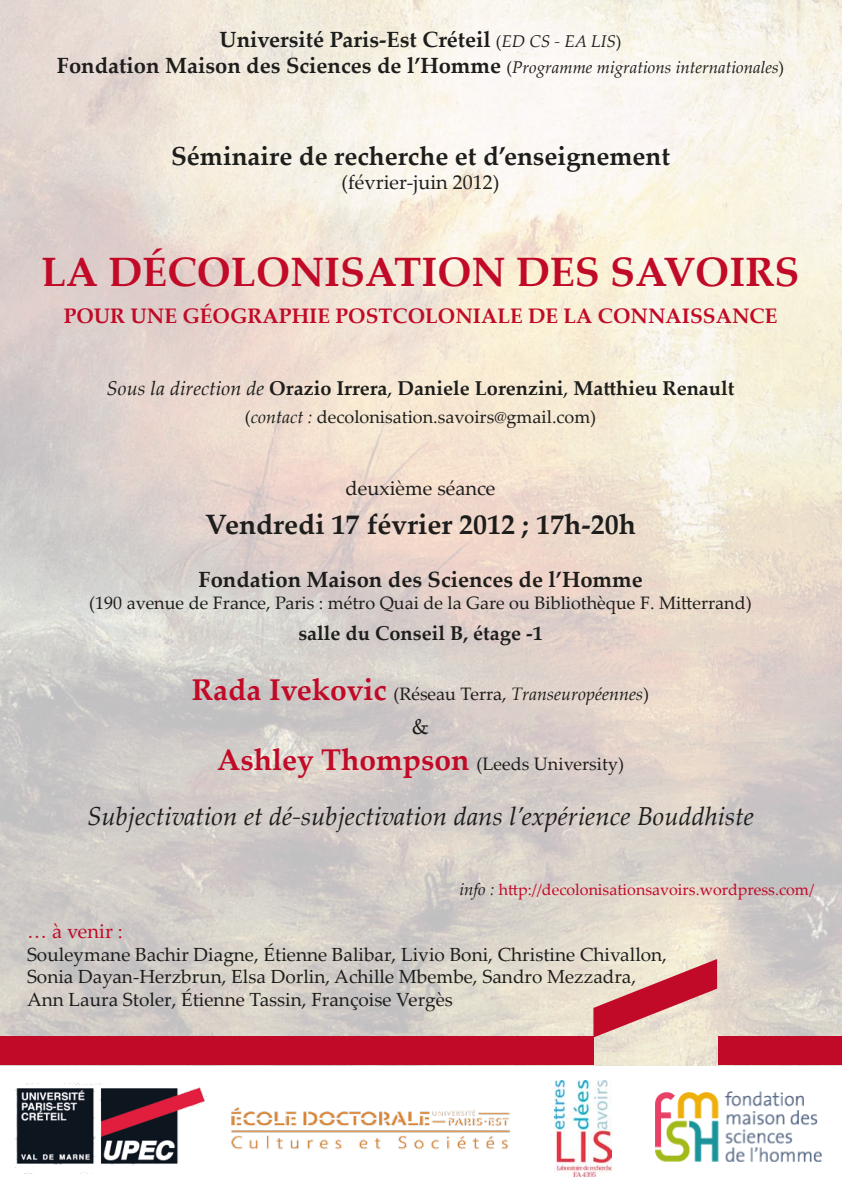
<style>
.page{position:relative;width:842px;height:1191px;background:#fff}
.page>*{position:absolute;margin:0;border:0;box-sizing:border-box;transform-origin:0 0}
.t1{font:700 41px "Palatino Linotype";color:#c10a27}
.t2{font:700 28px "Palatino Linotype";color:#1d1d1b}
.t3{font:italic 26px "Palatino Linotype";color:#1d1d1b}
.t4{font:700 26px "Palatino Linotype";color:#1d1d1b}
.t5{font:700 22px/26.4px "Palatino Linotype";color:#1d1d1b;text-align:center}
.t6{font:22px "Palatino Linotype";color:#1d1d1b}
.t7{font:700 21px "Palatino Linotype";color:#c10a27}
.t8{font:700 20px "Palatino Linotype";color:#1d1d1b}
.t9{font:20px "Palatino Linotype";color:#1d1d1b}
.t10{font:20px "Palatino Linotype";color:#c10a27}
.t11{font:19px/22.8px "Palatino Linotype";color:#1d1d1b}
.t12{font:18px "Palatino Linotype";color:#1d1d1b}
.t13{font:italic 18px "Palatino Linotype";color:#1d1d1b}
.t14{font:16px "Palatino Linotype";color:#c10a27}
.s1{font-weight:400;font-size:17px}
.s2{font-weight:400;font-style:italic;font-size:17px}
.s3{font-weight:400;font-style:italic}
.s4{font-weight:400}
.s5{font-style:italic}
.s6{font-weight:700;font-style:normal;font-size:30px;color:#c10a27}
.s7{font-style:normal}
.s8{font-weight:700;font-size:30px;color:#c10a27}
.s9{font-style:italic;font-size:17px;color:#1d1d1b}
</style>
<div class="page">
<img style="left:0;top:0;width:842px;height:1065px">
<div style="left:0;top:1036px;width:593px;height:29px;background:#c10a27"></div>
<svg style="left:593px;top:959px;width:124px;height:78px;background:#db9291"></svg>
<div style="left:718px;top:1036px;width:124px;height:29px;background:#c10a27"></div>
<img style="left:231px;top:1107px;width:278px;height:42px">
<img style="left:554px;top:1080px;width:58px;height:96px">
<img style="left:655px;top:1091px;width:167px;height:71px">
<img style="left:15px;top:1083px;width:191px;height:90px">
<p class="t5" style="left:57px;top:26px;width:729px">Université Paris-Est Créteil <span class="s1">(</span><span class="s2">ED CS - EA LIS</span><span class="s1">)<br></span>Fondation Maison des Sciences de l’Homme <span class="s1">(</span><span class="s2">Programme migrations internationales</span><span class="s1">)</span></p>
<h3 class="t4" style="left:171px;top:137px;width:501px">Séminaire de recherche et d’enseignement</h3>
<p class="t9" style="left:342px;top:168px;width:159px">(février-juin 2012)</p>
<h1 class="t1" style="left:41px;top:243px;width:760px">LA DÉCOLONISATION DES SAVOIRS</h1>
<p class="t7" style="left:64px;top:301px;width:715px">POUR UNE GÉOGRAPHIE POSTCOLONIALE DE LA CONNAISSANCE</p>
<p class="t8" style="left:107px;top:374px;width:629px"><span class="s3">Sous la direction de</span> Orazio Irrera<span class="s4">,</span> Daniele Lorenzini<span class="s4">,</span> Matthieu Renault</p>
<p class="t12" style="left:245px;top:404px;width:353px">(<span class="s5">contact :</span> decolonisation.savoirs@gmail.com)</p>
<p class="t9" style="left:346px;top:474px;width:151px">deuxième séance</p>
<h2 class="t2" style="left:205px;top:505px;width:432px">Vendredi 17 février 2012 ; 17h-20h</h2>
<p class="t5" style="left:198px;top:566px;width:446px">Fondation Maison des Sciences de l’Homme</p>
<p class="t12" style="left:89px;top:590px;width:664px">(190 avenue de France, Paris : métro Quai de la Gare ou Bibliothèque F. Mitterrand)</p>
<p class="t8" style="left:298px;top:619px;width:246px">salle du Conseil B, étage -1</p>
<p class="t13" style="left:192px;top:681px;width:459px"><span class="s6">Rada Ivekovic</span> <span class="s7">(Réseau Terra,</span> Transeuropéennes<span class="s7">)</span></p>
<p class="t6" style="left:412px;top:710px;width:19px">&amp;</p>
<p class="t12" style="left:217px;top:751px;width:408px"><span class="s8">Ashley Thompson</span> (Leeds University)</p>
<h3 class="t3" style="left:87px;top:797px;width:668px">Subjectivation et dé-subjectivation dans l’expérience Bouddhiste</h3>
<p class="t14" style="left:459px;top:877px;width:356px"><span class="s9">info :</span> http://decolonisationsavoirs.wordpress.com/</p>
<p class="t10" style="left:27px;top:916px;width:97px">… à venir :</p>
<p class="t11" style="left:27px;top:942px;width:641px">Souleymane Bachir Diagne, Étienne Balibar, Livio Boni, Christine Chivallon,<br>Sonia Dayan-Herzbrun, Elsa Dorlin, Achille Mbembe, Sandro Mezzadra,<br>Ann Laura Stoler, Étienne Tassin, Françoise Vergès</p>
</div>
